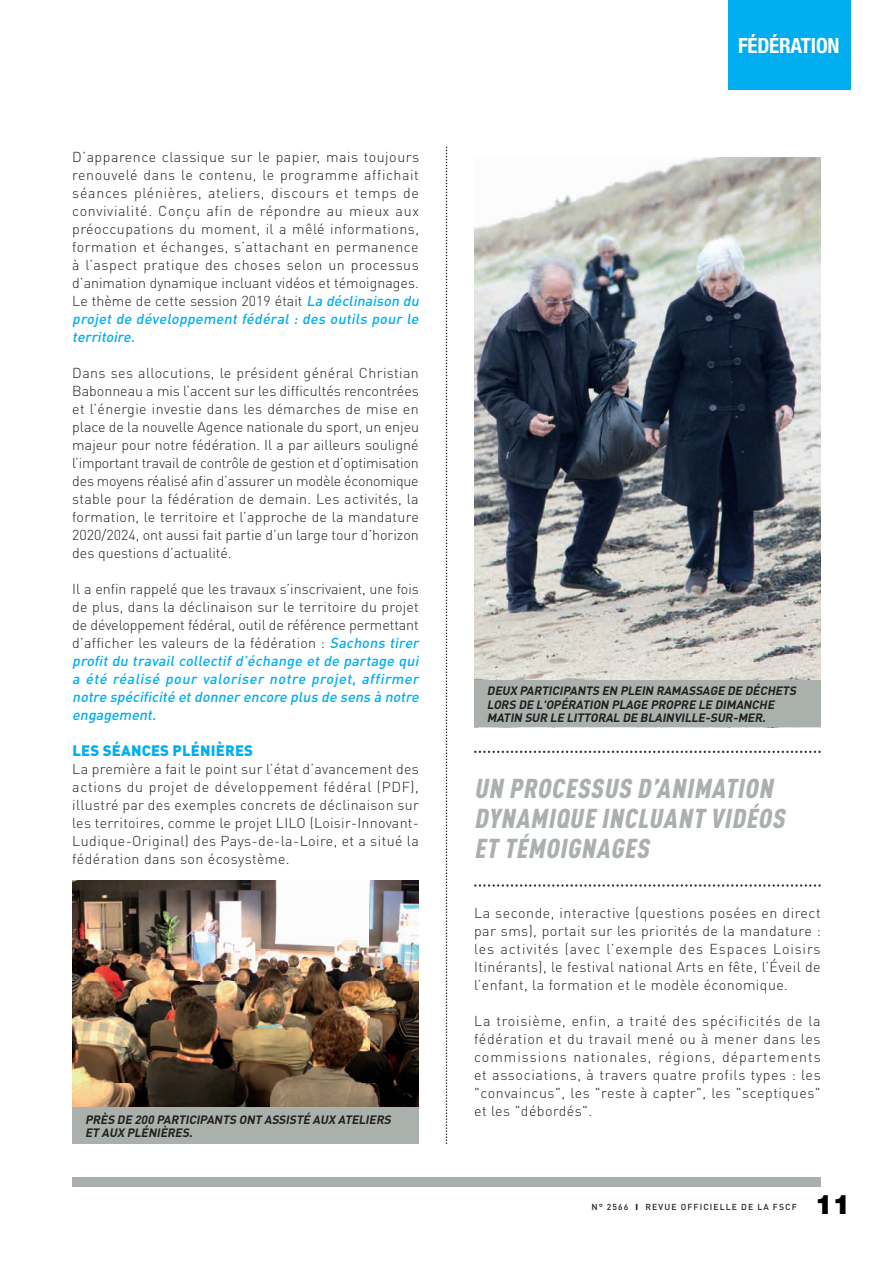
<style>
.page{position:relative;width:893px;height:1263px;background:#fff}
.page>*{position:absolute;margin:0;border:0;box-sizing:border-box;transform-origin:0 0}
.t1{font:italic 900 27px/30px "DIN Cond";color:#aab0ab}
.t2{font:900 27px "Helvetica Neue LT Std";color:#010101}
.t3{font:700 condensed 21px "Helvetica Neue LT Std";letter-spacing:-.01em;color:#fff}
.t4{font:900 15px "DIN Pro";letter-spacing:.01em;color:#00aeef}
.t5{font:300 14.25px/18px "DIN Pro";letter-spacing:.03em;color:#231f20;text-align:justify}
.t6{font:300 14.25px/18px "DIN Pro";color:#231f20}
.t7{font:italic 700 12px/13.5px "DIN";color:#231f20}
.t8{font:500 8.7px "DIN Pro";letter-spacing:.125em;color:#231f20}
.s1{font-weight:500;font-style:italic;color:#00aeef}
.s2{font-weight:900}
</style>
<div class="page">
<svg style="left:446px;top:147px;width:1px;height:997px"></svg>
<div style="left:72px;top:1178px;width:749px;height:9px;background:#aab0ab"></div>
<div style="left:728px;top:0;width:122px;height:89px;background:#00aeef"></div>
<svg style="left:474px;top:751px;width:347px;height:2px"></svg>
<svg style="left:474px;top:884px;width:347px;height:3px"></svg>
<img style="left:72px;top:880px;width:347px;height:227px">
<img style="left:474px;top:157px;width:347px;height:523px">
<div style="left:474px;top:680px;width:347px;height:47px;background:#aab0ab"></div>
<div style="left:72px;top:1107px;width:347px;height:37px;background:#aab0ab"></div>
<p class="t5" style="left:72px;top:147px;width:351px;text-align:left">D’apparence classique sur le papier, mais toujours renouvelé dans le contenu, le programme affichait séances plénières, ateliers, discours et temps de convivialité. Conçu afin de répondre au mieux aux préoccupations du moment, il a mêlé informations, formation et échanges, s’attachant en permanence à l’aspect pratique des choses selon un processus d’animation dynamique incluant vidéos et témoignages.<br>Le thème de cette session 2019 était <span class="s1">La déclinaison du projet de développement fédéral : des outils pour le territoire.</span></p>
<p class="t5" style="left:72px;top:363px;width:348px">Dans ses allocutions, le président général Christian Babonneau a mis l’accent sur les difficultés rencontrées et l’énergie investie dans les démarches de mise en place de la nouvelle Agence nationale du sport, un enjeu majeur pour notre fédération. Il a par ailleurs souligné l’important travail de contrôle de gestion et d’optimisation des moyens réalisé afin d’assurer un modèle économique stable pour la fédération de demain. Les activités, la formation, le territoire et l’approche de la mandature 2020/2024, ont aussi fait partie d’un large tour d’horizon des questions d’actualité.</p>
<p class="t6" style="left:72px;top:579px;width:351px">Il a enfin rappelé que les travaux s’inscrivaient, une fois de plus, dans la déclinaison sur le territoire du projet de développement fédéral, outil de référence permettant d’afficher les valeurs de la fédération : <span class="s1">Sachons tirer profit du travail collectif d’échange et de partage qui a été réalisé pour valoriser notre projet, affirmer notre spécificité etdonner encore plus de sens à notre engagement.</span></p>
<p class="t4" style="left:72px;top:740px;width:182px">LES SÉANCES PLÉNIÈRES</p>
<p class="t5" style="left:72px;top:759px;width:348px">La première a fait le point sur l’état d’avancement des actions du projet de développement fédéral (PDF), illustré par des exemples concrets de déclinaison sur les territoires, comme le projet LILO (Loisir-Innovant-Ludique-Original) des Pays-de-la-Loire, et a situé la fédération dans son écosystème.</p>
<p class="t7" style="left:85px;top:1112px;width:310px">PRÈS DE 200 PARTICIPANTS ONT ASSISTÉ AUX ATELIERS<br>ET AUX PLÉNIÈRES.</p>
<h2 class="t3" style="left:738px;top:33px;width:103px">FÉDÉRATION</h2>
<p class="t7" style="left:487px;top:684px;width:313px">DEUX PARTICIPANTS EN PLEIN RAMASSAGE DE DÉCHETS<br>LORS DE L'OPÉRATION PLAGE PROPRE LE DIMANCHE<br>MATIN SUR LE LITTORAL DE BLAINVILLE-SUR-MER.</p>
<h1 class="t1" style="left:474px;top:772px;width:317px">UN PROCESSUS D’ANIMATION<br>DYNAMIQUE INCLUANT VIDÉOS<br>ET TÉMOIGNAGES</h1>
<p class="t5" style="left:474px;top:903px;width:348px">La seconde, interactive (questions posées en direct par sms), portait sur les priorités de la mandature : les activités (avec l’exemple des Espaces Loisirs Itinérants), le festival national Arts en fête, l’Éveil de l’enfant, la formation et le modèle économique.</p>
<p class="t5" style="left:474px;top:1011px;width:348px">La troisième, enfin, a traité des spécificités de la fédération et du travail mené ou à mener dans les commissions nationales, régions, départements et associations, à travers quatre profils types : les "convaincus", les "reste à capter", les "sceptiques" et les "débordés".</p>
<p class="t8" style="left:592px;top:1201px;width:207px">N° 2566 <span class="s2">I</span> REVUE OFFICIELLE DE LA FSCF</p>
<h1 class="t2" style="left:815px;top:1188px;width:37px">11</h1>
</div>
